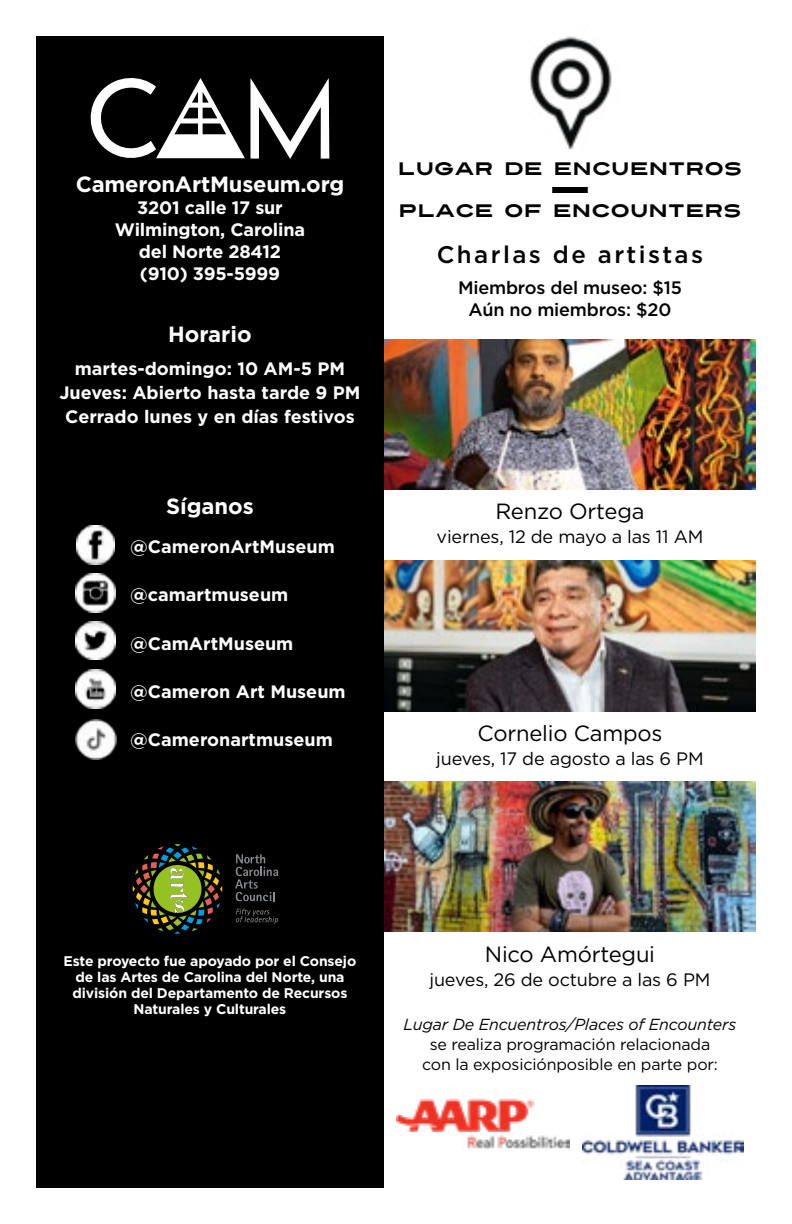
<style>
.page{position:relative;width:792px;height:1224px;background:#fff}
.page>*{position:absolute;margin:0;border:0;box-sizing:border-box;transform-origin:0 0}
.t1{font:500 24px "Gotham";letter-spacing:.1em;color:#000}
.t2{font:22px "Gotham";letter-spacing:-.01em;color:#000}
.t3{font:700 22px "Gotham";letter-spacing:-.01em;color:#fff}
.t4{font:700 18px/22px "Gotham";color:#fff;text-align:center}
.t5{font:18px "Gotham";letter-spacing:-.01em;color:#000}
.t6{font:500 18px/22px "Gotham";letter-spacing:-.01em;color:#000;text-align:center}
.t7{font:18px "Turnpike";color:#000}
.t8{font:16px/20px "Gotham";letter-spacing:-.01em;color:#000;text-align:center}
.t9{font:italic 16px "Gotham";letter-spacing:-.01em;color:#000}
.t10{font:700 14px/16px "Gotham";letter-spacing:-.01em;color:#fff;text-align:center}
</style>
<div class="page">
<div style="left:36px;top:36px;width:348px;height:1152px;background:#000"></div>
<svg style="left:91px;top:78px;width:238px;height:79px"></svg>
<svg style="left:236px;top:909px;width:42px;height:15px"></svg>
<svg style="left:235px;top:854px;width:43px;height:47px"></svg>
<svg style="left:133px;top:844px;width:89px;height:90px"></svg>
<img style="left:76px;top:526px;width:39px;height:29px">
<img style="left:76px;top:676px;width:39px;height:25px">
<img style="left:76px;top:631px;width:39px;height:28px">
<img style="left:76px;top:573px;width:39px;height:40px">
<img style="left:76px;top:719px;width:40px;height:40px">
<div style="left:552px;top:187px;width:36px;height:6px;background:#000"></div>
<img style="left:384px;top:340px;width:372px;height:150px">
<img style="left:384px;top:560px;width:372px;height:151px">
<img style="left:384px;top:782px;width:372px;height:150px">
<img style="left:529px;top:36px;width:83px;height:114px">
<img style="left:582px;top:1085px;width:161px;height:95px">
<img style="left:396px;top:1098px;width:174px;height:52px">
<p class="t3" style="left:76px;top:169px;width:270px">CameronArtMuseum.org</p>
<p class="t4" style="left:115px;top:196px;width:192px">3201 calle 17 sur<br>Wilmington, Carolina del Norte 28412 (910) 395-5999</p>
<p class="t3" style="left:168px;top:320px;width:85px">Horario</p>
<p class="t4" style="left:59px;top:357px;width:303px;line-height:24px">martes-domingo: 10 AM-5 PM<br>Jueves: Abierto hasta tarde 9 PM<br>Cerrado lunes y en días festivos</p>
<p class="t3" style="left:166px;top:492px;width:89px">Síganos</p>
<p class="t4" style="left:130px;top:536px;width:206px">@CameronArtMuseum</p>
<p class="t4" style="left:130px;top:584px;width:160px">@camartmuseum</p>
<p class="t4" style="left:130px;top:632px;width:165px">@CamArtMuseum</p>
<p class="t4" style="left:130px;top:680px;width:217px">@Cameron Art Museum</p>
<p class="t4" style="left:130px;top:729px;width:204px">@Cameronartmuseum</p>
<p class="t7" style="left:398px;top:155px;width:346px">LUGAR DE ENCUENTROS</p>
<p class="t7" style="left:399px;top:197px;width:344px">PLACE OF ENCOUNTERS</p>
<h1 class="t1" style="left:437px;top:239px;width:268px">Charlas de artistas</h1>
<p class="t6" style="left:458px;top:276px;width:225px">Miembros del museo: $15<br>Aún no miembros: $20</p>
<p class="t2" style="left:495px;top:498px;width:151px">Renzo Ortega</p>
<p class="t5" style="left:437px;top:526px;width:268px">viernes, 12 de mayo a las 11 AM</p>
<p class="t2" style="left:478px;top:719px;width:186px">Cornelio Campos</p>
<p class="t5" style="left:436px;top:747px;width:269px">jueves, 17 de agosto a las 6 PM</p>
<p class="t10" style="left:64px;top:953px;width:294px">Este proyecto fue apoyado por el Consejo de las Artes de Carolina del Norte, una división del Departamento de Recursos Naturales y Culturales</p>
<p class="t2" style="left:485px;top:940px;width:172px">Nico Amórtegui</p>
<p class="t5" style="left:430px;top:968px;width:282px">jueves, 26 de octubre a las 6 PM</p>
<p class="t9" style="left:404px;top:1014px;width:334px">Lugar De Encuentros/Places of Encounters</p>
<p class="t8" style="left:422px;top:1034px;width:297px">se realiza programación relacionada con la exposiciónposible en parte por:</p>
</div>
